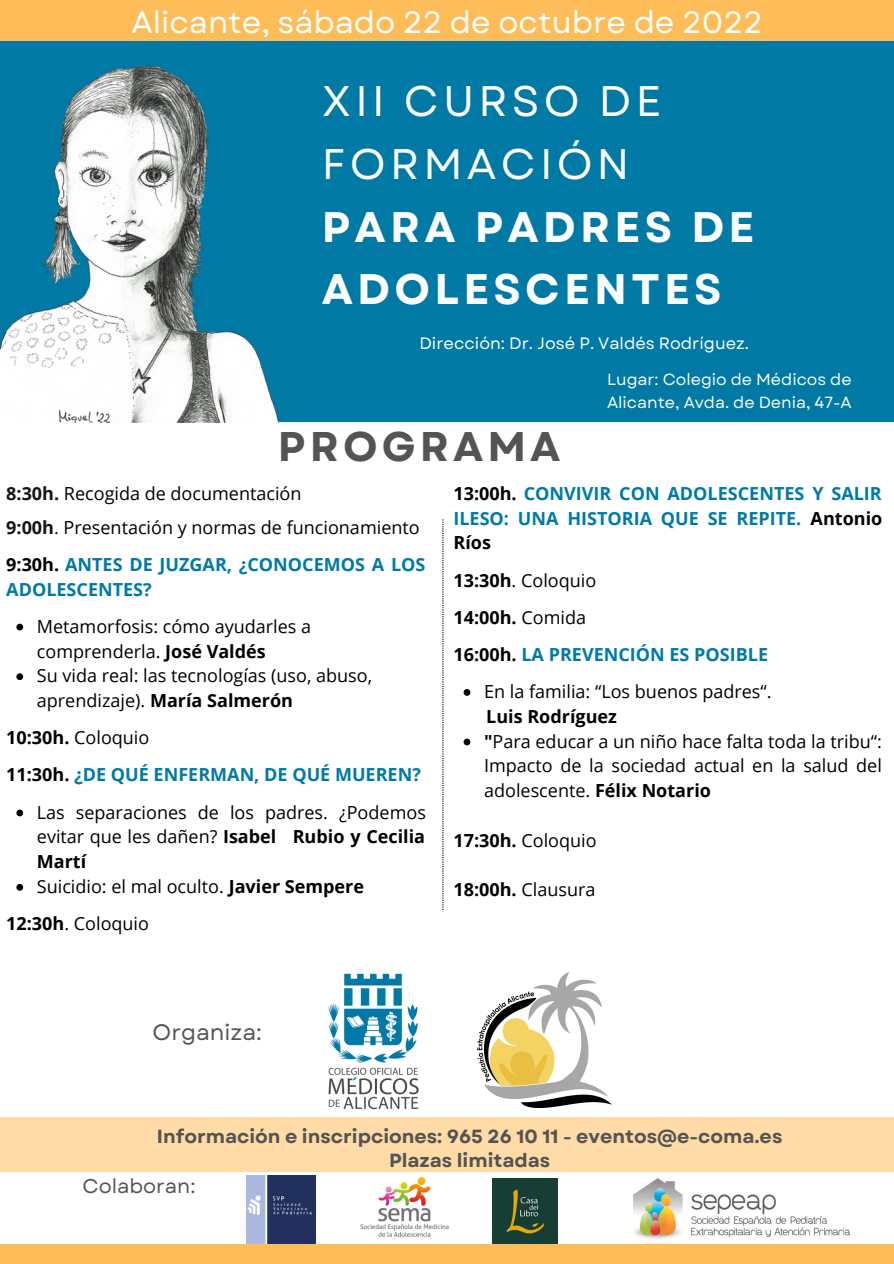
<style>
.page{position:relative;width:894px;height:1264px;background:#fff}
.page>*{position:absolute;margin:0;border:0;box-sizing:border-box;transform-origin:0 0}
.t1{font:700 42.75px/62.8px "Garet";letter-spacing:.1em;color:#fcfdfc}
.t2{font:42.75px/62.8px "Garet";letter-spacing:.1em;color:#fcfdfc}
.t3{font:700 41.4px "Garet";letter-spacing:.1em;color:#545454}
.t4{font:30.75px "Garet";color:#fff}
.t5{font:22.35px "Garet";color:#545454}
.t6{font:19.95px "Garet";color:#545454}
.t7{font:700 19.05px/23.7px "Garet";color:#545454;text-align:center}
.t8{font:18px/24.8px "Open Sans";color:#000}
.t9{font:700 18px/24.8px "Open Sans";color:#007aa5}
.t10{font:700 18px "Open Sans";color:#000}
.t11{font:16.5px "Garet";color:#fff}
.t12{font:16.05px/22.4px "Garet";color:#fcfdfc}
.s1{font-weight:700;color:#121517}
.s2{color:#121517}
.s3{color:#000}
.s4{font-weight:700}
.s5{font-weight:400;color:#000}
</style>
<div class="page">
<div style="left:0;top:0;width:893px;height:421px;background:#007aa5"></div>
<img style="left:328px;top:973px;width:91px;height:137px">
<div style="left:0;top:1117px;width:893px;height:54px;background:#ffdca7"></div>
<img style="left:492px;top:1178px;width:65px;height:65px">
<img style="left:246px;top:1175px;width:69px;height:68px">
<img style="left:477px;top:972px;width:134px;height:135px">
<img style="left:633px;top:1178px;width:216px;height:61px">
<div style="left:0;top:0;width:893px;height:41px;background:#ffbd59"></div>
<div style="left:0;top:1243px;width:893px;height:20px;background:#ffbd59"></div>
<img style="left:0;top:66px;width:278px;height:356px">
<img style="left:360px;top:1177px;width:89px;height:60px">
<svg style="left:16px;top:623px;width:7px;height:7px"></svg>
<svg style="left:16px;top:673px;width:7px;height:7px"></svg>
<svg style="left:16px;top:809px;width:7px;height:7px"></svg>
<svg style="left:16px;top:884px;width:7px;height:6px"></svg>
<svg style="left:463px;top:689px;width:7px;height:6px"></svg>
<svg style="left:463px;top:738px;width:7px;height:7px"></svg>
<svg style="left:442px;top:519px;width:1px;height:391px"></svg>
<h3 class="t4" style="left:131px;top:0;width:632px">Alicante, sábado 22 de octubre de 2022</h3>
<h1 class="t2" style="left:322px;top:70px;width:341px">XII CURSO DE<br>FORMACIÓN</h1>
<h1 class="t1" style="left:322px;top:195px;width:434px">PARA PADRES DE<br>ADOLESCENTES</h1>
<p class="t11" style="left:419px;top:331px;width:331px">Dirección: Dr. José P. Valdés Rodríguez.</p>
<h2 class="t3" style="left:278px;top:417px;width:284px">PROGRAMA</h2>
<p class="t12" style="left:607px;top:368px;width:246px">Lugar: Colegio de Médicos de<br>Alicante, Avda. de Denia, 47-A</p>
<p class="t8" style="left:6px;top:476px;width:415px;line-height:33.8px"><span class="s1">8:30h.</span> Recogida de documentación<br><span class="s1">9:00h</span><span class="s2">.</span> Presentación y normas de funcionamiento</p>
<p class="t9" style="left:6px;top:551px;width:420px"><span class="s3">9:30h.</span> ANTES DE JUZGAR, ¿CONOCEMOS A LOS<br>ADOLESCENTES?</p>
<p class="t8" style="left:37px;top:613px;width:337px">Metamorfosis: cómo ayudarles a comprenderla. <span class="s4">José Valdés<br></span>Su vida real: las tecnologías (uso, abuso, aprendizaje). <span class="s4">María Salmerón</span></p>
<p class="t9" style="left:6px;top:718px;width:416px;line-height:37.2px"><span class="s3">10:30h.</span> <span class="s5">Coloquio<br></span><span class="s3">11:30h.</span> ¿DE QUÉ ENFERMAN, DE QUÉ MUEREN?</p>
<p class="t8" style="left:37px;top:799px;width:390px">Las separaciones de los padres. ¿Podemos evitar que les dañen? <span class="s4">Isabel Rubio y Cecilia<br>Martí<br></span>Suicidio: el mal oculto. <span class="s4">Javier Sempere</span></p>
<p class="t8" style="left:6px;top:910px;width:144px"><span class="s4">12:30h</span>. Coloquio</p>
<p class="t9" style="left:453px;top:480px;width:430px;text-align:justify"><span class="s3">13:00h.</span> CONVIVIR CON ADOLESCENTES Y SALIR ILESO: UNA HISTORIA QUE SE REPITE. <span class="s3">Antonio Ríos</span></p>
<p class="t9" style="left:453px;top:561px;width:316px;line-height:37.2px"><span class="s3">13:30h</span><span class="s5">. Coloquio<br></span><span class="s3">14:00h.</span> <span class="s5">Comida<br></span><span class="s3">16:00h.</span> LA PREVENCIÓN ES POSIBLE</p>
<p class="t8" style="left:484px;top:678px;width:289px">En la familia: “Los buenos padres“.</p>
<p class="t8" style="left:484px;top:728px;width:399px;text-align:justify"><span class="s4">"</span>Para educar a un niño hace falta toda la tribu“:<br>Impacto de la sociedad actual en la salud del adolescente. <span class="s4">Félix Notario</span></p>
<p class="t10" style="left:486px;top:703px;width:132px">Luis Rodríguez</p>
<p class="t8" style="left:453px;top:827px;width:145px"><span class="s4">17:30h.</span> Coloquio</p>
<p class="t8" style="left:453px;top:877px;width:143px"><span class="s4">18:00h.</span> Clausura</p>
<p class="t5" style="left:153px;top:1016px;width:111px">Organiza:</p>
<p class="t7" style="left:157px;top:1124px;width:626px">Información e inscripciones: 965 26 10 11 - eventos@e-coma.es<br>Plazas limitadas</p>
<p class="t6" style="left:82px;top:1171px;width:115px">Colaboran:</p>
</div>
